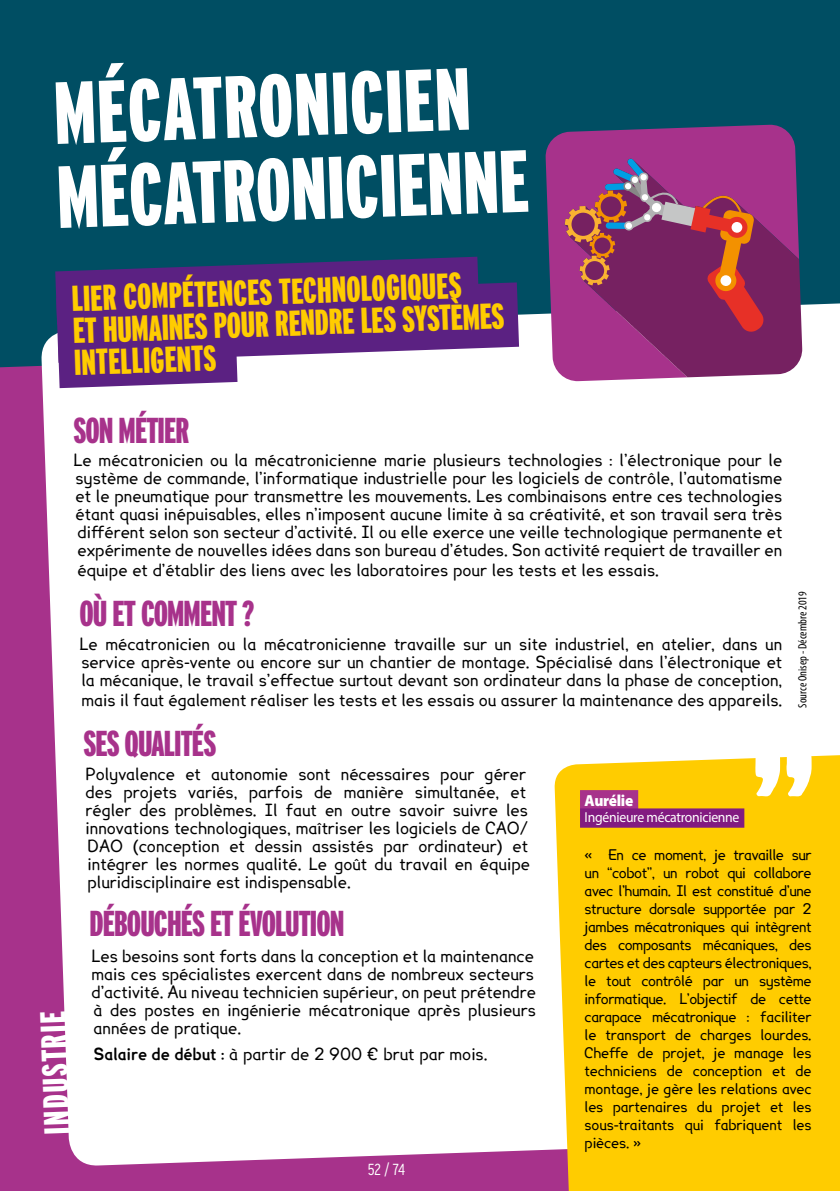
<style>
.page{position:relative;width:840px;height:1191px;background:#fff}
.page>*{position:absolute;margin:0;border:0;box-sizing:border-box;transform-origin:0 0}
.t1{font:900 extra-condensed 88px/84px "Interstate";color:#fff}
.t2{font:900 extra-condensed 36px/32px "Interstate";color:#fc0}
.t3{font:900 extra-condensed 36px "Interstate";letter-spacing:-.025em;color:#a7328b}
.t4{font:900 extra-condensed 36px "Interstate";color:#fff}
.t5{font:16px/18px "Lexie Readable";color:#000;text-align:justify}
.t6{font:900 16px "Myriad Pro";letter-spacing:-.02em;color:#fff;scale:.95 1}
.t7{font:300 condensed 16px "Interstate";color:#fff}
.t8{font:14.4px "Myriad Pro";letter-spacing:-.02em;color:#fff;scale:.95 1}
.t9{font:14px/18px "Lexie Readable";letter-spacing:-.01em;color:#000;text-align:justify}
.t10{font:condensed 12px "Myriad Pro";color:#000}
.s1{font-weight:700}
</style>
<div class="page">
<div style="left:0;top:0;width:839px;height:1191px;background:#a7328b"></div>
<div style="left:0;top:0;width:839px;height:367px;background:#004e63"></div>
<div style="left:41px;top:301px;width:798px;height:865px;background:#fff"></div>
<div style="left:553px;top:754px;width:286px;height:437px;background:#fc0"></div>
<svg style="left:755px;top:752px;width:56px;height:44px;background:#fff1ba"></svg>
<div style="left:579px;top:790px;width:59px;height:19px;background:#a7328b"></div>
<div style="left:579px;top:808px;width:165px;height:19px;background:#821b81"></div>
<svg style="left:55px;top:257px;width:463px;height:131px;background:#724c96"></svg>
<svg style="left:545px;top:124px;width:253px;height:257px"></svg>
<svg style="left:564px;top:158px;width:238px;height:219px;fill:#762161"></svg>
<svg style="left:564px;top:158px;width:200px;height:175px"></svg>
<div style="left:584px;top:261px;width:20px;height:19px;background:#762161;border-radius:50%"></div>
<h1 class="t1" style="left:52px;top:70px;width:473px;rotate:-2deg">MÉCATRONICIEN<br>MÉCATRONICIENNE</h1>
<h2 class="t2" style="left:71px;top:282px;width:433px;rotate:-2deg">LIER COMPÉTENCES TECHNOLOGIQUES<br>ET HUMAINES POUR RENDRE LES SYSTÈMES<br>INTELLIGENTS</h2>
<h2 class="t3" style="left:73px;top:408px;width:117px">SON MÉTIER</h2>
<p class="t5" style="left:73px;top:451px;width:710px">Le mécatronicien ou la mécatronicienne marie plusieurs technologies : l’électronique pour le système de commande, l’informatique industrielle pour les logiciels de contrôle, l’automatisme et le pneumatique pour transmettre les mouvements. Les combinaisons entre ces technologies étant quasi inépuisables, elles n’imposent aucune limite à sa créativité, et son travail sera très différent selon son secteur d’activité. Il ou elle exerce une veille technologique permanente et expérimente de nouvelles idées dans son bureau d’études. Son activité requiert de travailler en</p>
<p class="t5" style="left:77px;top:561px;width:582px">équipe et d’établir des liens avec les laboratoires pour les tests et les essais.</p>
<h2 class="t3" style="left:79px;top:592px;width:176px">OÙ ET COMMENT ?</h2>
<p class="t5" style="left:79px;top:634px;width:704px">Le mécatronicien ou la mécatronicienne travaille sur un site industriel, en atelier, dans un service après-vente ou encore sur un chantier de montage. Spécialisé dans l’électronique et la mécanique, le travail s’effectue surtout devant son ordinateur dans la phase de conception,</p>
<p class="t5" style="left:81px;top:690px;width:702px">mais il faut également réaliser les tests et les essais ou assurer la maintenance des appareils.</p>
<h2 class="t3" style="left:83px;top:721px;width:134px">SES QUALITÉS</h2>
<p class="t5" style="left:85px;top:764px;width:446px;text-align:left">Polyvalence et autonomie sont nécessaires pour gérer des projets variés, parfois de manière simultanée, et régler des problèmes. Il faut en outre savoir suivre les innovations technologiques, maîtriser les logiciels de CAO/ DAO (conception et dessin assistés par ordinateur) et intégrer les normes qualité. Le goût du travail en équipe pluridisciplinaire est indispensable.</p>
<h2 class="t3" style="left:89px;top:901px;width:256px">DÉBOUCHÉS ET ÉVOLUTION</h2>
<p class="t5" style="left:91px;top:947px;width:446px;text-align:left">Les besoins sont forts dans la conception et la maintenance mais ces spécialistes exercent dans de nombreux secteurs d’activité. Au niveau technicien supérieur, on peut prétendre à des postes en ingénierie mécatronique après plusieurs années de pratique.</p>
<p class="t5" style="left:93px;top:1044px;width:395px"><span class="s1">Salaire de début :</span> à partir de 2 900 € brut par mois.</p>
<p class="t10" style="left:794px;top:707px;width:118px;rotate:-90deg">Source Onisep - Décembre 2019</p>
<p class="t6" style="left:584px;top:791px;width:53px">Aurélie</p>
<p class="t8" style="left:584px;top:808px;width:164px">Ingénieure mécatronicienne</p>
<p class="t9" style="left:584px;top:845px;width:228px">« En ce moment, je travaille sur un “cobot”, un robot qui collabore avec l’humain. Il est constitué d’une structure dorsale supportée par 2 jambes mécatroniques qui intègrent des composants mécaniques, des cartes et des capteurs électroniques, le tout contrôlé par un système informatique. L’objectif de cette carapace mécatronique : faciliter le transport de charges lourdes.<br>Cheffe de projet, je manage les techniciens de conception et de montage, je gère les relations avec les partenaires du projet et les sous-traitants qui fabriquent les pièces. »</p>
<h2 class="t4" style="left:35px;top:1135px;width:125px;rotate:-92deg">INDUSTRIE</h2>
<p class="t7" style="left:367px;top:1160px;width:39px">52 / 74</p>
</div>
